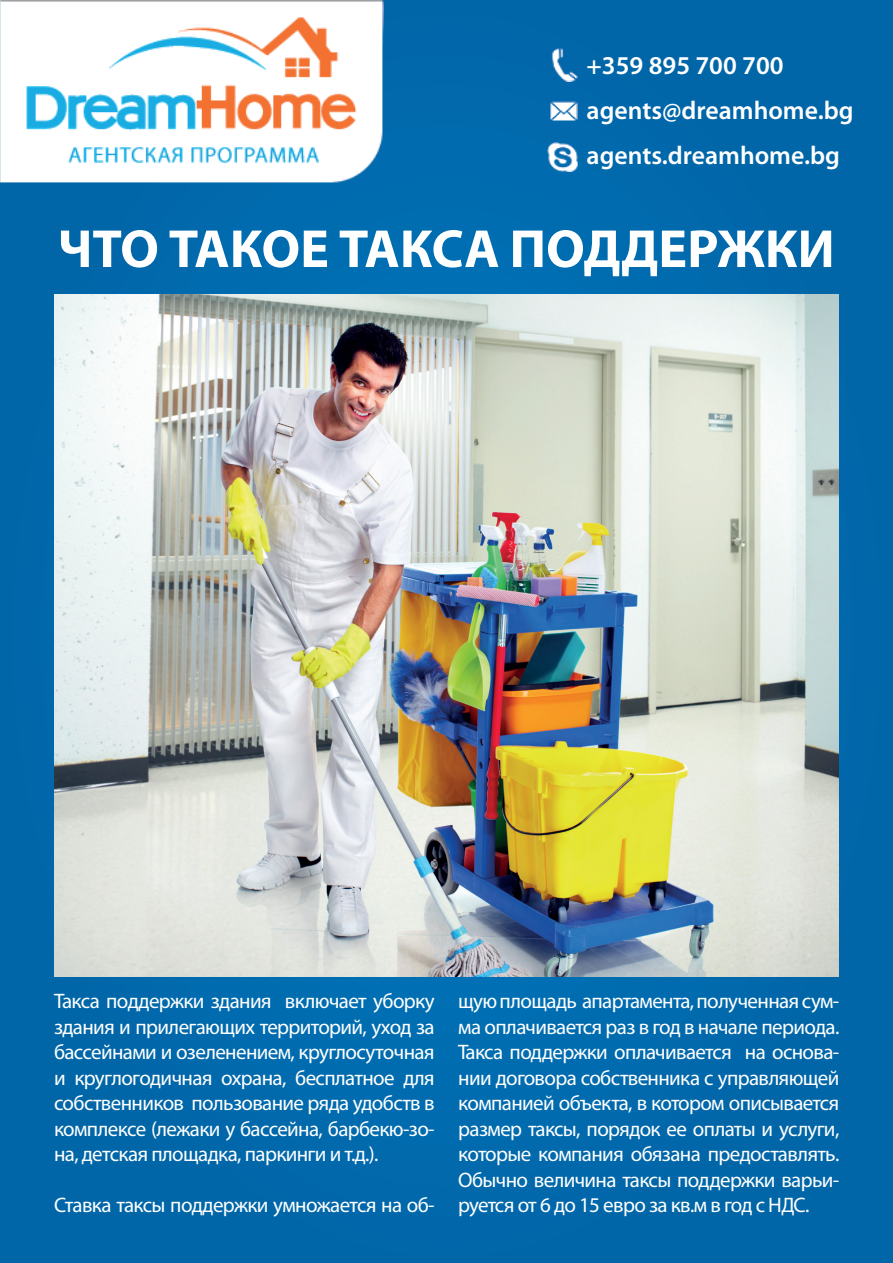
<style>
.page{position:relative;width:893px;height:1263px;background:#0167aa}
.page>*{position:absolute;margin:0;border:0;box-sizing:border-box;transform-origin:0 0}
.t1{font:700 54px "Myriad Pro";color:#fff}
.t2{font:600 25.8px/45px "Myriad Pro";color:#fff}
.t3{font:21px/25.5px "Myriad Pro";letter-spacing:-.03em;color:#fff;text-align:justify}
</style>
<div class="page">
<img style="left:0;top:1px;width:383px;height:182px">
<img style="left:552px;top:48px;width:25px;height:34px">
<img style="left:550px;top:102px;width:28px;height:19px">
<img style="left:548px;top:143px;width:30px;height:28px">
<img style="left:54px;top:294px;width:785px;height:682px">
<p class="t2" style="left:587px;top:42px;width:269px">+359 895 700 700 agents@dreamhome.bg agents.dreamhome.bg</p>
<h1 class="t1" style="left:58px;top:214px;width:779px">ЧТО ТАКОЕ ТАКСА ПОДДЕРЖКИ</h1>
<p class="t3" style="left:54px;top:988px;width:382px">Такса поддержки здания включает уборку здания и прилегающих территорий, уход за бассейнами и озеленением, круглосуточная и круглогодичная охрана, бесплатное для собственников пользование ряда удобств в комплексе (лежаки у бассейна, барбекю-зо&shy;на, детская площадка, паркинги и т.д.).</p>
<p class="t3" style="left:54px;top:1192px;width:382px">Ставка таксы поддержки умножается на об-</p>
<p class="t3" style="left:458px;top:990px;width:383px">щуюплощадь апартамента,полученнаясум&shy;ма оплачивается раз в год в начале периода.<br>Такса поддержки оплачивается на основа&shy;нии договора собственника с управляющей компанией объекта, в котором описывается размер таксы, порядок ее оплаты и услуги, которые компания обязана предоставлять.<br>Обычно величина таксы поддержки варьи&shy;руется от 6 до 15 евро за кв.м в год с НДС.</p>
</div>
